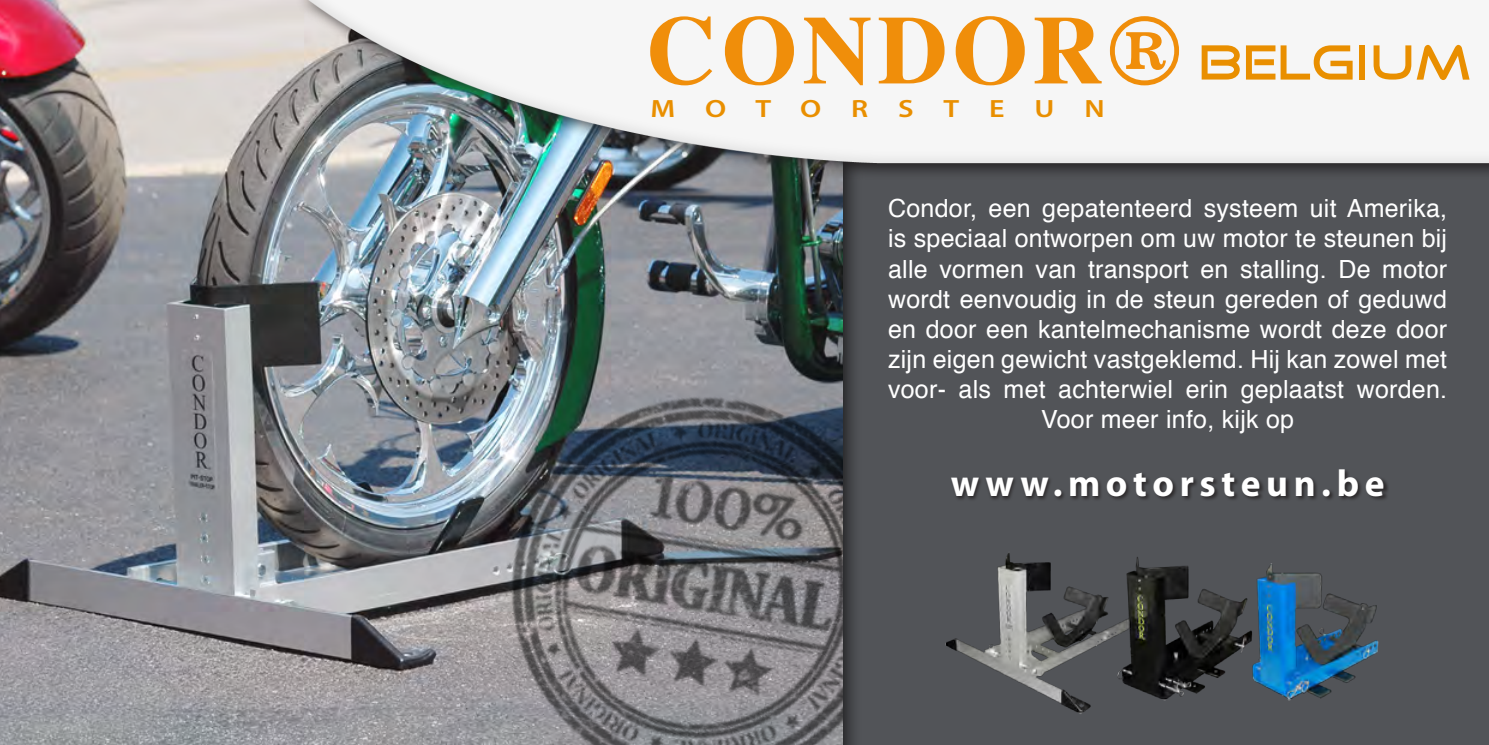
<style>
.page{position:relative;width:1489px;height:745px;background:#fff}
.page>*{position:absolute;margin:0;border:0;box-sizing:border-box;transform-origin:0 0}
.t1{font:700 97.25px "Times";letter-spacing:.05em;color:#f08e0a}
.t2{font:50px "Good Times";color:#e98f00}
.t3{font:700 37.5px "Myriad Pro";letter-spacing:.15em;color:#fff}
.t4{font:25px/30px "Helvetica";letter-spacing:.01em;color:#fff;text-align:center}
.t5{font:600 25px "Myriad Pro";letter-spacing:.995em;color:#e98f00;scale:1.2 1}
</style>
<div class="page">
<img style="left:0;top:0;width:836px;height:744px">
<img style="left:402px;top:288px;width:434px;height:456px">
<div style="left:836px;top:138px;width:652px;height:606px;background:#231f20;opacity:.75"></div>
<div style="left:950px;top:468px;width:438px;height:34px;background:#231f20;opacity:.8"></div>
<div style="left:290px;top:0;width:1198px;height:181px;background:#231f20;opacity:.75"></div>
<img style="left:158px;top:0;width:1330px;height:165px">
<img style="left:912px;top:535px;width:490px;height:180px">
<p class="t1" style="left:646px;top:-43px;width:536px">CONDOR®</p>
<p class="t5" style="left:650px;top:92px;width:380px">MOTORSTEUN</p>
<p class="t2" style="left:1198px;top:39px;width:276px">BELGIUM</p>
<p class="t4" style="left:888px;top:194px;width:560px">Condor, een gepatenteerd systeem uit Amerika, is speciaal ontworpen om uw motor te steunen bij alle vormen van transport en stalling. De motor wordt eenvoudig in de steun gereden of geduwd en door een kantelmechanisme wordt deze door zijn eigen gewicht vastgeklemd. Hij kan zowel met voor- als met achterwiel erin geplaatst worden.<br>Voor meer info, kijk op</p>
<p class="t3" style="left:950px;top:459px;width:435px">www.motorsteun.be</p>
</div>
